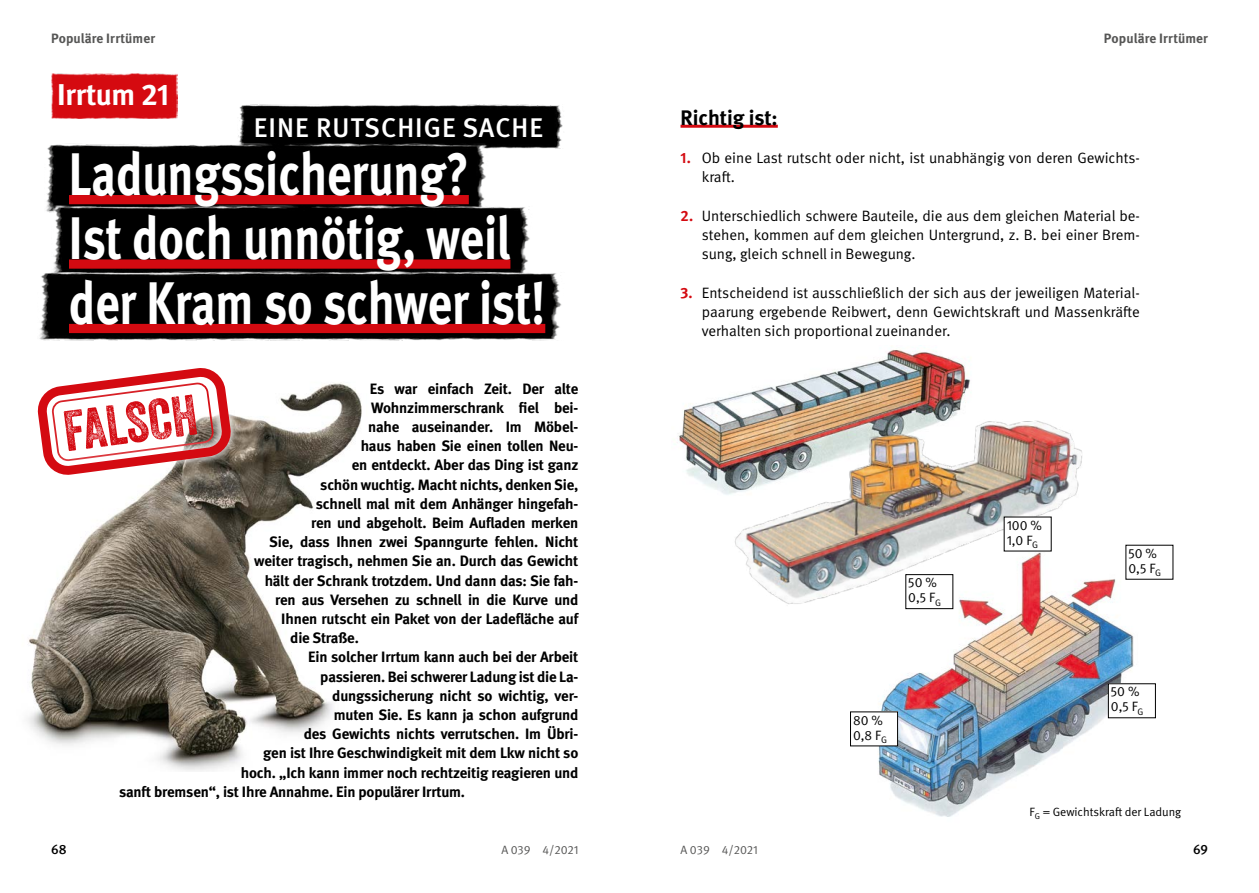
<style>
.page{position:relative;width:1259px;height:893px;background:#fff}
.page>*{position:absolute;margin:0;border:0;box-sizing:border-box;transform-origin:0 0}
._01_Überschriften_Überschrift_2_H1{font:700 60px "DGUV Meta";color:#fff;scale:.8 1}
.Inhalt_Fliesstext_P{font:55.35px "Veneer Two";color:#d40a11}
._01_Überschriften_Headline_20_pt_weiss_H1{font:700 30px "DGUV Meta";letter-spacing:-.015em;color:#fff}
._01_Überschriften_Überschrift_2_H1-2{font:500 27px "DGUV Meta";letter-spacing:.04em;color:#fff}
.Inhalt_Fliesstext_P-2{font:700 21px "DGUV Meta";color:#000}
.Inhalt_Fliesstext_P-3{font:700 15px "DGUV Meta";letter-spacing:-.01em;color:#000}
.t1{font:15px/19.2px "DGUV Meta";color:#000;text-align:justify}
.t2{font:13.5px/15px "DGUV Meta";color:#000}
.t3{font:700 13.5px "DGUV Meta";letter-spacing:.005em;color:#565655}
.t4{font:500 13.5px "DGUV Meta";color:#000}
.t5{font:12px "DGUV Meta";color:#000}
.t6{font:12px "DGUV Meta";color:#565655}
.s1{font-weight:700;color:#d40a11}
</style>
<div class="page">
<img style="left:678px;top:345px;width:293px;height:145px">
<img style="left:238px;top:104px;width:325px;height:44px">
<img style="left:28px;top:383px;width:334px;height:388px">
<img style="left:46px;top:144px;width:442px;height:68px">
<img style="left:51px;top:206px;width:479px;height:66px">
<img style="left:39px;top:272px;width:523px;height:68px">
<img style="left:51px;top:74px;width:126px;height:44px">
<div style="left:69px;top:195px;width:400px;height:9px;background:#d40a11"></div>
<div style="left:69px;top:259px;width:441px;height:10px;background:#d40a11"></div>
<div style="left:69px;top:324px;width:476px;height:9px;background:#d40a11"></div>
<svg style="left:28px;top:368px;width:217px;height:121px"></svg>
<hr style="left:680px;top:125px;width:98px;height:3px;background:#d40a11">
<img style="left:717px;top:394px;width:365px;height:210px">
<img style="left:844px;top:547px;width:312px;height:270px">
<div style="left:850px;top:712px;width:47px;height:34px;background:#fff"></div>
<div style="left:850px;top:711px;width:48px;height:35px;border:1px solid #000"></div>
<div style="left:906px;top:575px;width:47px;height:34px;background:#fff"></div>
<div style="left:905px;top:574px;width:48px;height:35px;border:1px solid #000"></div>
<div style="left:1126px;top:545px;width:47px;height:34px;background:#fff"></div>
<div style="left:1108px;top:684px;width:47px;height:34px;background:#fff"></div>
<div style="left:1004px;top:517px;width:47px;height:34px;background:#fff"></div>
<p class="t3" style="left:51px;top:31px;width:105px">Populäre Irrtümer</p>
<p class="t3" style="left:1104px;top:31px;width:105px">Populäre Irrtümer</p>
<h1 class="_01_Überschriften_Headline_20_pt_weiss_H1" style="left:57px;top:77px;width:114px">Irrtum 21</h1>
<h1 class="_01_Überschriften_Überschrift_2_H1-2" style="left:254px;top:112px;width:290px">EINE RUTSCHIGE SACHE</h1>
<p class="Inhalt_Fliesstext_P-2" style="left:680px;top:105px;width:99px">Richtig ist:</p>
<p class="t1" style="left:702px;top:149px;width:439px;text-indent:-21px"><span class="s1">1.</span> Ob eine Last rutscht oder nicht, ist unabhängig von deren Gewichts&shy;kraft.</p>
<p class="t1" style="left:702px;top:206px;width:439px;text-indent:-21px"><span class="s1">2.</span> Unterschiedlich schwere Bauteile, die aus dem gleichen Material be&shy;stehen, kommen auf dem gleichen Untergrund, z. B. bei einer Brem&shy;sung, gleich schnell in Bewegung.</p>
<p class="t1" style="left:702px;top:283px;width:439px;text-indent:-21px"><span class="s1">3.</span> Entscheidend ist ausschließlich der sich aus der jeweiligen Material&shy;paarung ergebende Reibwert, denn Gewichtskraft und Massenkräfte verhalten sich proportional zueinander.</p>
<h1 class="_01_Überschriften_Überschrift_2_H1" style="left:69px;top:138px;width:501px">Ladungssicherung?</h1>
<h1 class="_01_Überschriften_Überschrift_2_H1" style="left:69px;top:203px;width:553px">Ist doch unnötig, weil</h1>
<h1 class="_01_Überschriften_Überschrift_2_H1" style="left:69px;top:267px;width:597px">der Kram so schwer ist!</h1>
<p class="Inhalt_Fliesstext_P-3" style="left:370px;top:379px;width:210px">Es war einfach Zeit. Der alte</p>
<p class="Inhalt_Fliesstext_P-3" style="left:371px;top:399px;width:209px">Wohnzimmerschrank fiel bei-</p>
<p class="Inhalt_Fliesstext_P-3" style="left:368px;top:418px;width:212px">nahe auseinander. Im Möbel-</p>
<p class="Inhalt_Fliesstext_P-3" style="left:361px;top:437px;width:219px">haus haben Sie einen tollen Neu-</p>
<p class="Inhalt_Fliesstext_P-3" style="left:352px;top:456px;width:228px">en entdeckt. Aber das Ding ist ganz</p>
<p class="Inhalt_Fliesstext_P-3" style="left:320px;top:475px;width:260px">schön wuchtig. Macht nichts, denken Sie,</p>
<p class="Inhalt_Fliesstext_P-3" style="left:316px;top:495px;width:264px">schnell mal mit dem Anhänger hingefah-</p>
<p class="Inhalt_Fliesstext_P-3" style="left:311px;top:514px;width:269px">ren und abgeholt. Beim Aufladen merken</p>
<p class="Inhalt_Fliesstext_P-3" style="left:269px;top:533px;width:311px">Sie, dass Ihnen zwei Spanngurte fehlen. Nicht</p>
<p class="Inhalt_Fliesstext_P-3" style="left:254px;top:552px;width:326px">weiter tragisch, nehmen Sie an. Durch das Gewicht</p>
<p class="Inhalt_Fliesstext_P-3" style="left:265px;top:571px;width:315px">hält der Schrank trotzdem. Und dann das: Sie fah-</p>
<p class="Inhalt_Fliesstext_P-3" style="left:275px;top:591px;width:304px">ren aus Versehen zu schnell in die Kurve und</p>
<p class="Inhalt_Fliesstext_P-3" style="left:281px;top:610px;width:299px">Ihnen rutscht ein Paket von der Ladefläche auf</p>
<p class="Inhalt_Fliesstext_P-3" style="left:290px;top:629px;width:70px">die Straße.</p>
<p class="Inhalt_Fliesstext_P-3" style="left:308px;top:648px;width:271px">Ein solcher Irrtum kann auch bei der Arbeit</p>
<p class="Inhalt_Fliesstext_P-3" style="left:320px;top:667px;width:260px">passieren. Bei schwerer Ladung ist die La-</p>
<p class="Inhalt_Fliesstext_P-3" style="left:332px;top:687px;width:248px">dungssicherung nicht so wichtig, ver-</p>
<p class="Inhalt_Fliesstext_P-3" style="left:334px;top:706px;width:246px">muten Sie. Es kann ja schon aufgrund</p>
<p class="Inhalt_Fliesstext_P-3" style="left:304px;top:725px;width:276px">des Gewichts nichts verrutschen. Im Übri-</p>
<p class="Inhalt_Fliesstext_P-3" style="left:263px;top:744px;width:317px">gen ist Ihre Geschwindigkeit mit dem Lkw nicht so</p>
<p class="Inhalt_Fliesstext_P-3" style="left:241px;top:763px;width:339px">hoch. „Ich kann immer noch rechtzeitig reagieren und</p>
<p class="Inhalt_Fliesstext_P-3" style="left:119px;top:783px;width:347px">sanft bremsen“, ist Ihre Annahme. Ein populärer Irrtum.</p>
<p class="Inhalt_Fliesstext_P" style="left:59px;top:399px;width:136px;rotate:-8deg">FALSCH</p>
<p class="t2" style="left:908px;top:575px;width:34px">50 %<br>0,5 F<sub>G</sub></p>
<p class="t2" style="left:853px;top:713px;width:35px">80 %<br>0,8 F<sub>G</sub></p>
<p class="t2" style="left:1006px;top:518px;width:37px">100 %<br>1,0 F<sub>G</sub></p>
<p class="t2" style="left:1128px;top:546px;width:34px">50 %<br>0,5 F<sub>G</sub></p>
<p class="t2" style="left:1111px;top:685px;width:34px">50 %<br>0,5 F<sub>G</sub></p>
<p class="t5" style="left:1029px;top:805px;width:153px">F<sub>G</sub> = Gewichtskraft der Ladung</p>
<p class="t4" style="left:51px;top:842px;width:17px">68</p>
<p class="t4" style="left:1193px;top:842px;width:16px">69</p>
<p class="t6" style="left:501px;top:843px;width:79px">A 039 4/2021</p>
<p class="t6" style="left:680px;top:843px;width:79px">A 039 4/2021</p>
</div>
